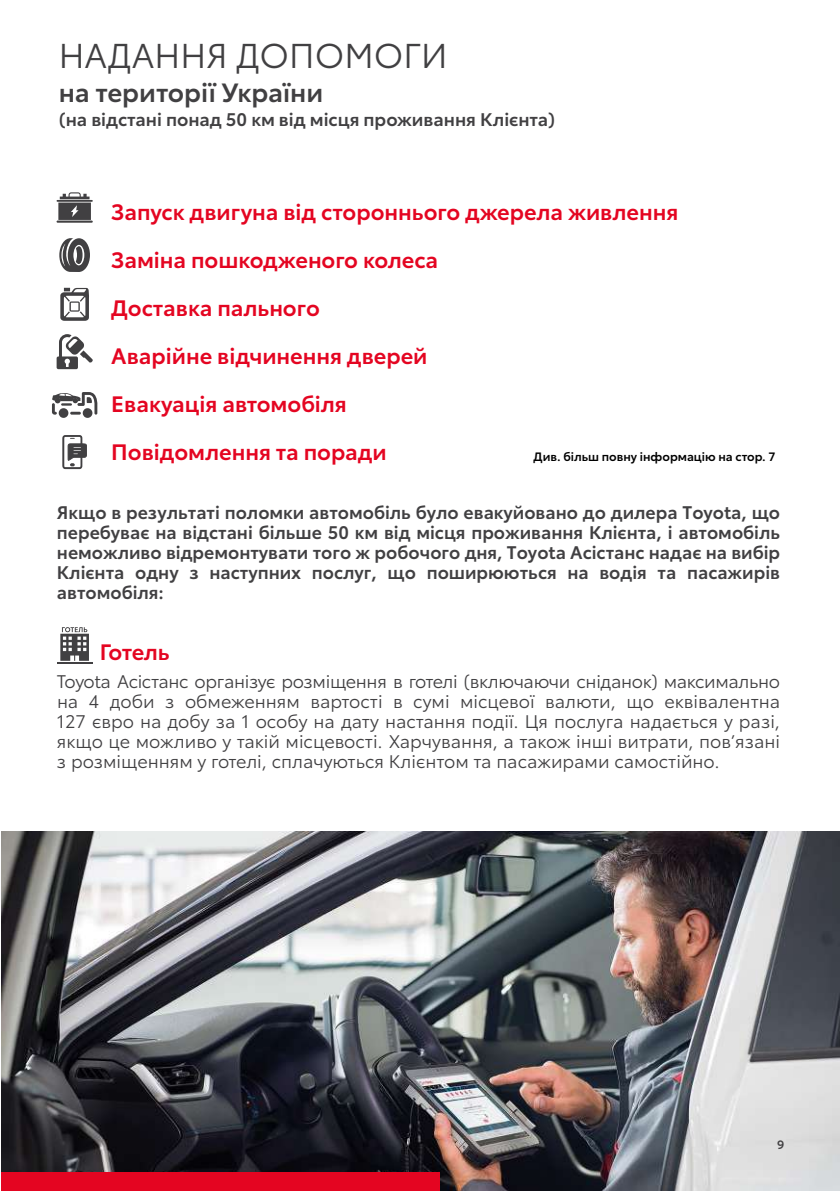
<style>
.page{position:relative;width:840px;height:1191px;background:#fff}
.page>*{position:absolute;margin:0;border:0;box-sizing:border-box;transform-origin:0 0}
.t1{font:34px "Toyota Type";color:#414042}
.t2{font:600 26px "Toyota Type";color:#414042}
.t3{font:600 22px/48px "Toyota Type";color:#e40521}
.t4{font:18px/20px "Toyota Type";color:#414042;text-align:justify}
.t5{font:600 18px/20px "Toyota Type";color:#414042;text-align:justify}
.t6{font:600 12px "Toyota Type";color:#000}
.t7{font:600 12px "Toyota Type";color:#414042}
</style>
<div class="page">
<svg style="left:59px;top:238px;width:31px;height:34px"></svg>
<svg style="left:60px;top:287px;width:29px;height:34px"></svg>
<svg style="left:57px;top:334px;width:36px;height:35px"></svg>
<svg style="left:62px;top:435px;width:25px;height:34px"></svg>
<svg style="left:52px;top:392px;width:45px;height:26px"></svg>
<img style="left:1px;top:831px;width:838px;height:360px">
<hr style="left:56px;top:200px;width:37px;height:2px;background:#414042">
<hr style="left:56px;top:220px;width:37px;height:3px;background:#414042">
<svg style="left:58px;top:192px;width:33px;height:28px"></svg>
<hr style="left:57px;top:662px;width:35px;height:2px;background:#414042">
<svg style="left:60px;top:627px;width:29px;height:34px"></svg>
<div style="left:1px;top:1172px;width:438px;height:19px;background:#e40521"></div>
<h1 class="t1" style="left:59px;top:31px;width:390px">НАДАННЯ ДОПОМОГИ</h1>
<h2 class="t2" style="left:59px;top:73px;width:266px">на території України</h2>
<p class="t5" style="left:59px;top:108px;width:498px">(на відстані понад 50 км від місця проживання Клієнта)</p>
<p class="t3" style="left:111px;top:186px;width:568px">Запуск двигуна від стороннього джерела живлення<br>Заміна пошкодженого колеса<br>Доставка пального<br>Аварійне відчинення дверей<br>Евакуація автомобіля<br>Повідомлення та поради</p>
<p class="t6" style="left:533px;top:448px;width:243px">Див. більш повну інформацію на стор. 7</p>
<p class="t5" style="left:57px;top:501px;width:724px">Якщо в результаті поломки автомобіль було евакуйовано до дилера Toyota, що перебуває на відстані більше 50 км від місця проживання Клієнта, і автомобіль неможливо відремонтувати того ж робочого дня, Toyota Асістанс надає на вибір Клієнта одну з наступних послуг, що поширюються на водія та пасажирів автомобіля:</p>
<p class="t3" style="left:100px;top:626px;width:71px">Готель</p>
<p class="t4" style="left:57px;top:670px;width:724px">Toyota Асістанс організує розміщення в готелі (включаючи сніданок) максимально на 4 доби з обмеженням вартості в сумі місцевої валюти, що еквівалентна 127 євро на добу за 1 особу на дату настання події. Ця послуга надається у разі, якщо це можливо у такій місцевості. Харчування, а також інші витрати, пов’язані з розміщенням у готелі, сплачуються Клієнтом та пасажирами самостійно.</p>
<p class="t7" style="left:776px;top:1135px;width:9px">9</p>
</div>
